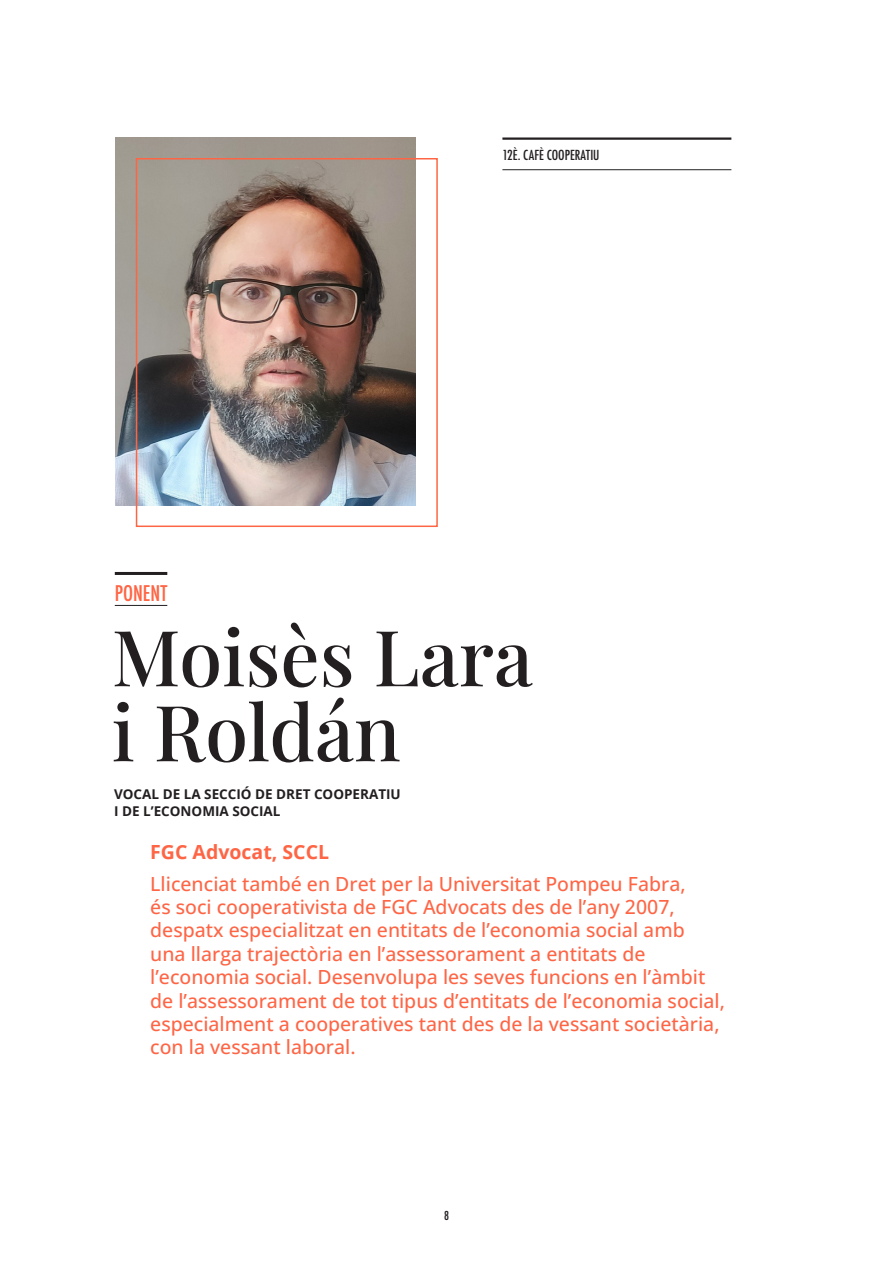
<style>
.page{position:relative;width:893px;height:1263px;background:#fff}
.page>*{position:absolute;margin:0;border:0;box-sizing:border-box;transform-origin:0 0}
.t1{font:500 77.55px/75px "Playfair Display";color:#231f20}
.t2{font:500 condensed 21px "Futura";color:#fe6545}
.t3{font:500 19.5px/23.4px "Open Sans";color:#fe6545}
.t4{font:700 19.5px "Open Sans";color:#fe6545}
.t5{font:700 13.5px/16.2px "Open Sans";color:#231f20}
.t6{font:500 condensed 13.5px "Futura";color:#231f20}
.t7{font:500 condensed 12px "Futura";color:#231f20}
</style>
<div class="page">
<hr style="left:502px;top:137px;width:229px;height:3px;background:#231f20">
<hr style="left:502px;top:169px;width:229px;height:1px;background:#231f20">
<hr style="left:115px;top:572px;width:52px;height:3px;background:#231f20">
<hr style="left:115px;top:605px;width:52px;height:1px;background:#231f20">
<img style="left:115px;top:137px;width:301px;height:368px">
<div style="left:136px;top:158px;width:302px;height:369px;border:2px solid #fe6545"></div>
<p class="t2" style="left:115px;top:579px;width:54px">PONENT</p>
<p class="t6" style="left:502px;top:146px;width:99px">12È. CAFÈ COOPERATIU</p>
<h1 class="t1" style="left:112px;top:613px;width:423px">Moisès Lara i Roldán</h1>
<p class="t5" style="left:114px;top:786px;width:288px">VOCAL DE LA SECCIÓ DE DRET COOPERATIU<br>I DE L’ECONOMIA SOCIAL</p>
<p class="t4" style="left:150px;top:838px;width:180px">FGC Advocat, SCCL</p>
<p class="t3" style="left:150px;top:871px;width:576px">Llicenciat també en Dret per la Universitat Pompeu Fabra,<br>és soci cooperativista de FGC Advocats des de l’any 2007, despatx especialitzat en entitats de l’economia social amb una llarga trajectòria en l’assessorament a entitats de l’economia social. Desenvolupa les seves funcions en l’àmbit de l’assessorament de tot tipus d’entitats de l’economia social, especialment a cooperatives tant des de la vessant societària, con la vessant laboral.</p>
<p class="t7" style="left:444px;top:1208px;width:6px">8</p>
</div>
